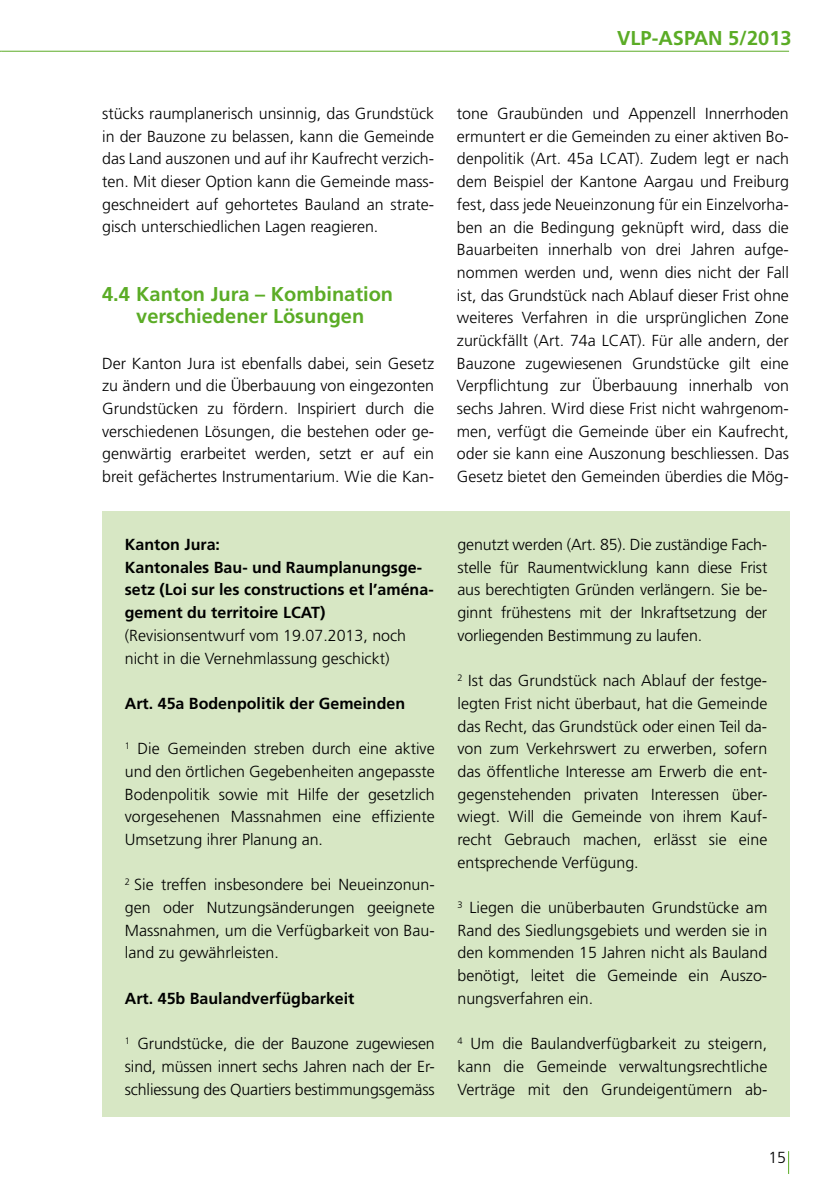
<style>
.page{position:relative;width:840px;height:1191px;background:#fff}
.page>*{position:absolute;margin:0;border:0;box-sizing:border-box;transform-origin:0 0}
.t1{font:700 20px/22.6px "Frutiger LT Std";color:#5bac26;text-align:center}
.t2{font:300 16px/22.6px "Frutiger LT Std";color:#000;text-align:justify}
.t3{font:700 16px/22.6px "Frutiger LT Std";color:#000}
.s1{font-family:"Times New Roman";font-weight:400}
</style>
<div class="page">
<hr style="left:1px;top:51px;width:787px;height:1px;background:#5bac26">
<div style="left:102px;top:511px;width:687px;height:606px;background:#d7e7c4"></div>
<p class="t1" style="left:617px;top:27px;width:176px">VLP-ASPAN 5/2013</p>
<p class="t2" style="left:102px;top:102px;width:333px">stücks raumplanerisch unsinnig, das Grundstück in der Bauzone zu belassen, kann die Gemeinde das Land auszonen und auf ihr Kaufrecht verzich&shy;ten. Mit dieser Option kann die Gemeinde mass&shy;geschneidert auf gehortetes Bauland an strate&shy;gisch unterschiedlichen Lagen reagieren.</p>
<p class="t1" style="left:102px;top:282px;width:292px">4.4 Kanton Jura – Kombination verschiedener Lösungen</p>
<p class="t2" style="left:102px;top:352px;width:333px">Der Kanton Jura ist ebenfalls dabei, sein Gesetz zu ändern und die Überbauung von eingezonten Grundstücken zu fördern. Inspiriert durch die verschiedenen Lösungen, die bestehen oder ge&shy;genwärtig erarbeitet werden, setzt er auf ein breit gefächertes Instrumentarium. Wie die Kan-</p>
<p class="t3" style="left:125px;top:533px;width:310px">Kanton Jura:<br>Kantonales Bau- und Raumplanungsge&shy;setz (Loi sur les constructions et l’aména&shy;gement du territoire LCAT</p>
<p class="t3" style="left:320px;top:601px;width:7px">)</p>
<p class="t2" style="left:125px;top:624px;width:282px">(Revisionsentwurf vom 19.07.2013, noch nicht in die Vernehmlassung geschickt)</p>
<p class="t3" style="left:125px;top:692px;width:282px">Art. 45a Bodenpolitik der Gemeinden</p>
<p class="t2" style="left:125px;top:737px;width:311px"><sup>1</sup> Die Gemeinden streben durch eine aktive und den örtlichen Gegebenheiten angepasste Bodenpolitik sowie mit Hilfe der gesetzlich vorgesehenen Massnahmen eine effiziente Umsetzung ihrer Planung an.</p>
<p class="t2" style="left:125px;top:873px;width:311px"><sup>2</sup> Sie treffen insbesondere bei Neueinzonun&shy;gen oder Nutzungsänderungen geeignete Massnahmen, um die Verfügbarkeit von Bau&shy;land zu gewährleisten.</p>
<p class="t3" style="left:125px;top:987px;width:231px">Art. 45b Baulandverfügbarkeit</p>
<p class="t2" style="left:125px;top:1032px;width:311px"><sup>1</sup> Grundstücke, die der Bauzone zugewiesen sind, müssen innert sechs Jahren nach der Er&shy;schliessung des Quartiers bestimmungsgemäss</p>
<p class="t2" style="left:456px;top:102px;width:333px">tone Graubünden und Appenzell Innerrhoden ermuntert er die Gemeinden zu einer aktiven Bo&shy;denpolitik (Art. 45a LCAT). Zudem legt er nach dem Beispiel der Kantone Aargau und Freiburg fest, dass jede Neueinzonung für ein Einzelvorha&shy;ben an die Bedingung geknüpft wird, dass die Bauarbeiten innerhalb von drei Jahren aufge&shy;nommen werden und, wenn dies nicht der Fall ist, das Grundstück nach Ablauf dieser Frist ohne weiteres Verfahren in die ursprünglichen Zone zurückfällt (Art. 74a LCAT). Für alle andern, der Bauzone zugewiesenen Grundstücke gilt eine Verpflichtung zur Überbauung innerhalb von sechs Jahren<span class="s1">.</span> Wird diese Frist nicht wahrgenom&shy;men, verfügt die Gemeinde über ein Kaufrecht, oder sie kann eine Auszonung beschliessen. Das Gesetz bietet den Gemeinden überdies die Mög-</p>
<p class="t2" style="left:457px;top:533px;width:311px">genutzt werden (Art. 85). Die zuständige Fach&shy;stelle für Raumentwicklung kann diese Frist aus berechtigten Gründen verlängern. Sie be&shy;ginnt frühestens mit der Inkraftsetzung der vorliegenden Bestimmung zu laufen.</p>
<p class="t2" style="left:457px;top:669px;width:311px"><sup>2</sup> Ist das Grundstück nach Ablauf der festge&shy;legten Frist nicht überbaut, hat die Gemeinde das Recht, das Grundstück oder einen Teil da&shy;von zum Verkehrswert zu erwerben, sofern das öffentliche Interesse am Erwerb die ent&shy;gegenstehenden privaten Interessen über&shy;wiegt. Will die Gemeinde von ihrem Kauf&shy;recht Gebrauch machen, erlässt sie eine entsprechende Verfügung.</p>
<p class="t2" style="left:457px;top:896px;width:311px"><sup>3</sup> Liegen die unüberbauten Grundstücke am Rand des Siedlungsgebiets und werden sie in den kommenden 15 Jahren nicht als Bauland benötigt, leitet die Gemeinde ein Auszo&shy;nungsverfahren ein.</p>
<p class="t2" style="left:457px;top:1032px;width:311px"><sup>4</sup> Um die Baulandverfügbarkeit zu steigern, kann die Gemeinde verwaltungsrechtliche Verträge mit den Grundeigentümern ab-</p>
<p class="t2" style="left:768px;top:1146px;width:19px">15</p>
</div>
